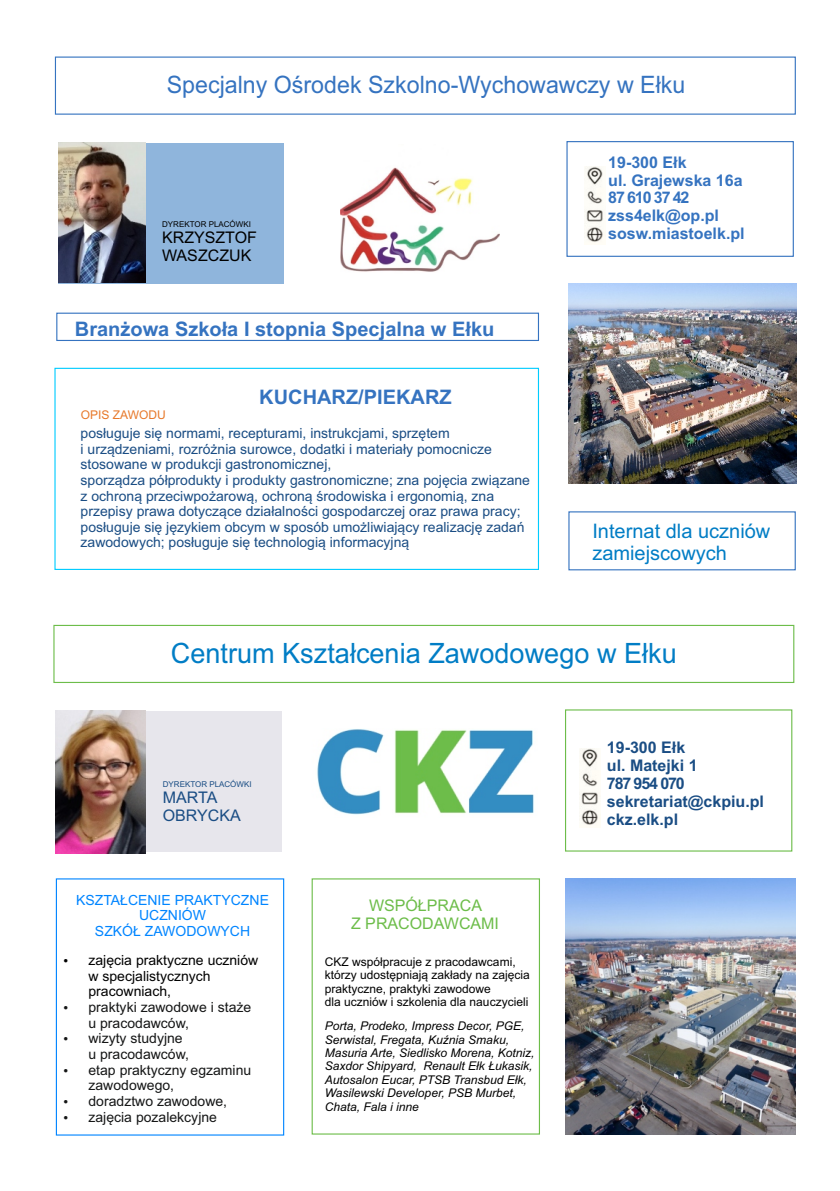
<style>
.page{position:relative;width:840px;height:1191px;background:#fff}
.page>*{position:absolute;margin:0;border:0;box-sizing:border-box;transform-origin:0 0}
.t1{font:28px "Arial";color:#017dc5}
.t2{font:24px "Arial";color:#3573c0}
.t3{font:700 20px "Arial";color:#3573c0}
.t4{font:20px/22.2px "Arial";color:#017dc5}
.t5{font:700 16px/17.8px "Arial";color:#3573c0}
.t6{font:700 16px/17.8px "Arial";color:#1a4d84}
.t7{font:16px/17.8px "Arial";color:#6dbd4a;text-align:center}
.t8{font:16px/17.8px "Arial";color:#000}
.t9{font:16px "Arial";color:#1a4d84}
.t10{font:14px/15.6px "Arial";color:#1a4d84}
.t11{font:14px/15.6px "Arial";color:#151616}
.t12{font:14px/15.6px "Arial";color:#000}
.t13{font:14px/15.6px "Arial";color:#0085ff;text-align:center}
.t14{font:italic 12px/13.4px "Arial";color:#000}
.t15{font:12px/13.4px "Arial";color:#000}
.t16{font:12px "Arial";color:#e7792b}
.t17{font:8px "Arial";color:#000}
.t18{font:8px "Arial";color:#1a4d84}
</style>
<div class="page">
<div style="left:566px;top:141px;width:227px;height:116px;border:1px solid #3573c0"></div>
<div style="left:56px;top:313px;width:482px;height:28px;border:1px solid #3573c0"></div>
<div style="left:58px;top:143px;width:225px;height:140px;background:#8fb5dc"></div>
<div style="left:54px;top:368px;width:484px;height:202px;border:1px solid #0cf"></div>
<div style="left:56px;top:711px;width:226px;height:141px;background:#e7e6ec"></div>
<div style="left:53px;top:625px;width:740px;height:58px;border:1px solid #6dbd4a"></div>
<img style="left:340px;top:167px;width:159px;height:105px">
<img style="left:58px;top:143px;width:87px;height:140px">
<div style="left:568px;top:511px;width:227px;height:59px;border:1px solid #3573c0"></div>
<img style="left:317px;top:729px;width:217px;height:86px">
<img style="left:55px;top:711px;width:91px;height:142px">
<div style="left:56px;top:878px;width:228px;height:257px;border:1px solid #0085ff"></div>
<img style="left:584px;top:166px;width:21px;height:77px">
<img style="left:579px;top:748px;width:21px;height:78px">
<img style="left:568px;top:284px;width:227px;height:200px">
<img style="left:565px;top:879px;width:229px;height:255px">
<h2 class="t2" style="left:167px;top:75px;width:520px">Specjalny Ośrodek Szkolno-Wychowawczy w Ełku</h2>
<p class="t17" style="left:162px;top:221px;width:90px">DYREKTOR PLACÓWKI</p>
<p class="t8" style="left:162px;top:230px;width:96px">KRZYSZTOF<br>WASZCZUK</p>
<h3 class="t3" style="left:75px;top:321px;width:421px">Branżowa Szkoła I stopnia Specjalna w Ełku</h3>
<h3 class="t3" style="left:259px;top:389px;width:194px">KUCHARZ/PIEKARZ</h3>
<p class="t10" style="left:80px;top:427px;width:450px">posługuje się normami, recepturami, instrukcjami, sprzętem<br>i urządzeniami, rozróżnia surowce, dodatki i materiały pomocnicze stosowane w produkcji gastronomicznej,<br>sporządza półprodukty i produkty gastronomiczne; zna pojęcia związane z ochroną przeciwpożarową, ochroną środowiska i ergonomią, zna przepisy prawa dotyczące działalności gospodarczej oraz prawa pracy; posługuje się językiem obcym w sposób umożliwiający realizację zadań zawodowych; posługuje się technologią informacyjną</p>
<p class="t16" style="left:81px;top:410px;width:86px">OPIS ZAWODU</p>
<p class="t5" style="left:608px;top:155px;width:80px">19-300 Ełk</p>
<p class="t5" style="left:608px;top:190px;width:112px">87 610 37 42 zss4elk@op.pl</p>
<p class="t5" style="left:608px;top:172px;width:136px">ul. Grajewska 16a</p>
<p class="t5" style="left:608px;top:226px;width:138px">sosw.miastoelk.pl</p>
<h3 class="t4" style="left:592px;top:522px;width:179px">Internat dla uczniów zamiejscowych</h3>
<h1 class="t1" style="left:171px;top:642px;width:507px">Centrum Kształcenia Zawodowego w Ełku</h1>
<p class="t18" style="left:163px;top:781px;width:90px">DYREKTOR PLACÓWKI</p>
<p class="t9" style="left:163px;top:791px;width:56px">MARTA</p>
<p class="t9" style="left:163px;top:809px;width:79px">OBRYCKA</p>
<p class="t13" style="left:76px;top:893px;width:194px">KSZTAŁCENIE PRAKTYCZNE<br>UCZNIÓW<br>SZKÓŁ ZAWODOWYCH</p>
<p class="t12" style="left:88px;top:953px;width:171px">zajęcia praktyczne uczniów w specjalistycznych pracowniach,</p>
<p class="t11" style="left:88px;top:1000px;width:164px">praktyki zawodowe i staże u pracodawców,</p>
<p class="t11" style="left:88px;top:1032px;width:102px">wizyty studyjne u pracodawców,</p>
<p class="t11" style="left:88px;top:1063px;width:164px">etap praktyczny egzaminu zawodowego,</p>
<p class="t11" style="left:88px;top:1094px;width:140px">doradztwo zawodowe,</p>
<p class="t11" style="left:88px;top:1110px;width:130px">zajęcia pozalekcyjne</p>
<p class="t7" style="left:351px;top:897px;width:149px">WSPÓŁPRACA<br>Z PRACODAWCAMI</p>
<p class="t15" style="left:324px;top:956px;width:206px">CKZ współpracuje z pracodawcami, którzy udostępniają zakłady na zajęcia praktyczne, praktyki zawodowe</p>
<p class="t15" style="left:324px;top:996px;width:205px">dla uczniów i szkolenia dla nauczycieli</p>
<p class="t14" style="left:324px;top:1020px;width:211px">Porta, Prodeko, Impress Decor, PGE, Serwistal, Fregata, Kuźnia Smaku, Masuria Arte, Siedlisko Morena, Kotniz, Saxdor Shipyard, Renault Ełk Łukasik, Autosalon Eucar, PTSB Transbud Ełk, Wasilewski Developer, PSB Murbet, Chata, Fala i inne</p>
<p class="t6" style="left:606px;top:740px;width:80px">19-300 Ełk</p>
<p class="t6" style="left:606px;top:776px;width:158px">787 954 070 sekretariat@ckpiu.pl ckz.elk.pl</p>
<p class="t6" style="left:606px;top:758px;width:92px">ul. Matejki 1</p>
</div>
